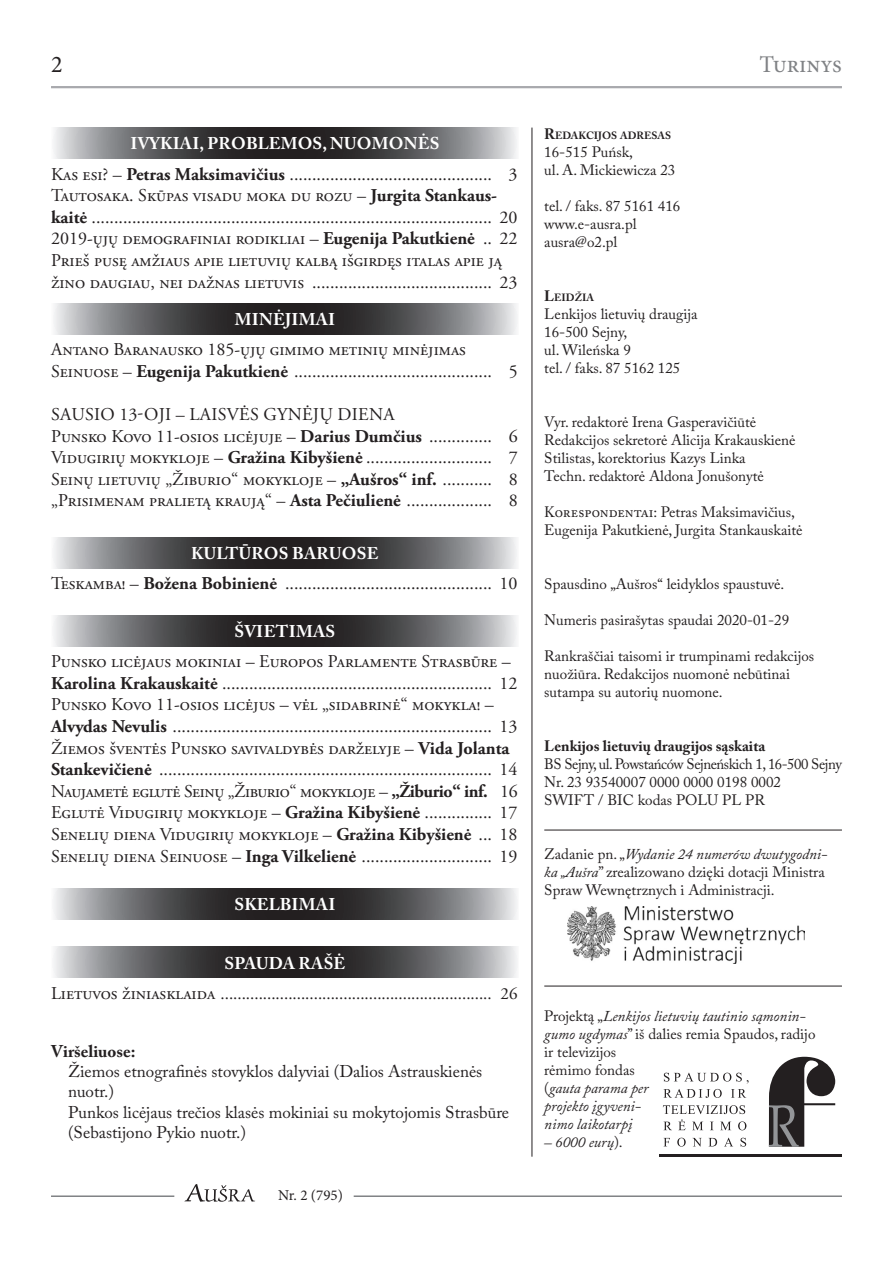
<style>
.page{position:relative;width:893px;height:1263px;background:#fff}
.page>*{position:absolute;margin:0;border:0;box-sizing:border-box;transform-origin:0 0}
.t1{font:24px "Minion Pro";letter-spacing:-.005em;color:#808285}
.t2{font:24px "Minion Pro";color:#231f20}
.t3{font:18px/21.6px "Adobe Garamond Pro";color:#231f20}
.t4{font:16.95px/20.4px "Adobe Caslon Pro";color:#231f20}
.t5{font:16.95px "Adobe Garamond Pro";color:#231f20}
.t6{font:700 16.95px "Adobe Caslon Pro";letter-spacing:.015em;color:#fff}
.t7{font:700 16.95px "Adobe Caslon Pro";color:#231f20}
.t8{font:15px/18px "Adobe Caslon Pro";color:#231f20}
.t9{font:italic 15px/18px "Adobe Caslon Pro";color:#231f20}
.t10{font:700 15px "Adobe Caslon Pro";color:#231f20}
.t11{font:15px "Minion Pro";color:#231f20}
.t12{font:700 10.5px "Adobe Caslon Pro";color:#231f20}
.s1{font-weight:700}
.s2{font-size:18px}
.s3{font-size:15px}
.s4{font-style:italic}
.s5{font-style:normal}
.s6{font-family:"Adobe Garamond Pro"}
</style>
<div class="page">
<svg style="left:184px;top:1184px;width:71px;height:18px"></svg>
<hr style="left:51px;top:86px;width:791px;height:2px;background:#a8a9ad">
<hr style="left:51px;top:1195px;width:123px;height:2px;background:#808285">
<hr style="left:354px;top:1195px;width:488px;height:2px;background:#808285">
<hr style="left:532px;top:128px;width:1px;height:1029px;background:#231f20">
<img style="left:568px;top:906px;width:237px;height:58px">
<hr style="left:544px;top:830px;width:298px;height:1px;background:#231f20">
<svg style="left:54px;top:947px;width:463px;height:31px;background:#5f5f61"></svg>
<svg style="left:54px;top:615px;width:463px;height:31px;background:#5f5f61"></svg>
<svg style="left:54px;top:537px;width:463px;height:31px;background:#5f5f61"></svg>
<svg style="left:54px;top:128px;width:463px;height:31px;background:#5f5f61"></svg>
<svg style="left:54px;top:303px;width:463px;height:31px;background:#5f5f61"></svg>
<svg style="left:664px;top:1073px;width:85px;height:10px"></svg>
<svg style="left:663px;top:1089px;width:59px;height:9px"></svg>
<svg style="left:731px;top:1089px;width:15px;height:9px"></svg>
<svg style="left:663px;top:1105px;width:83px;height:25px"></svg>
<svg style="left:663px;top:1138px;width:7px;height:8px"></svg>
<svg style="left:677px;top:1138px;width:9px;height:8px"></svg>
<svg style="left:692px;top:1138px;width:10px;height:8px"></svg>
<svg style="left:708px;top:1138px;width:9px;height:8px"></svg>
<svg style="left:725px;top:1138px;width:8px;height:8px"></svg>
<svg style="left:740px;top:1138px;width:6px;height:8px"></svg>
<svg style="left:769px;top:1057px;width:66px;height:90px"></svg>
<hr style="left:659px;top:1155px;width:183px;height:2px;background:#231f20">
<hr style="left:544px;top:986px;width:298px;height:1px;background:#231f20">
<svg style="left:54px;top:888px;width:463px;height:31px;background:#5f5f61"></svg>
<h1 class="t2" style="left:51px;top:48px;width:13px">2</h1>
<h1 class="t1" style="left:759px;top:48px;width:84px">Turinys</h1>
<p class="t6" style="left:130px;top:134px;width:310px">IVYKIAI, PROBLEMOS, NUOMONĖS</p>
<p class="t3" style="left:51px;top:164px;width:468px">Kas esi? – <span class="s1">Petras Maksimavičius</span> ............................................. 3<br>Tautosaka. Skūpas visadu moka du rozu – <span class="s1">Jurgita Stankaus&shy;kaitė</span> ......................................................................................... 20<br>2019-ųjų demografiniai rodikliai – <span class="s1">Eugenija Pakutkienė</span> .. 22<br>Prieš pusę amžiaus apie lietuvių kalbą išgirdęs italas apie ją žino daugiau, nei dažnas lietuvis ........................................ 23</p>
<p class="t6" style="left:235px;top:309px;width:102px">MINĖJIMAI</p>
<p class="t3" style="left:51px;top:339px;width:468px">Antano Baranausko 185-ųjų gimimo metinių minėjimas<br>Seinuose – <span class="s1">Eugenija Pakutkienė</span> ............................................ 5</p>
<p class="t3" style="left:51px;top:404px;width:468px">SAUSIO 13-OJI – LAISVĖS GYNĖJŲ DIENA<br>Punsko Kovo 11-osios licėjuje – <span class="s1">Darius Dumčius</span> .............. 6<br>Vidugirių mokykloje – <span class="s1">Gražina Kibyšienė</span> ............................ 7<br>Seinų lietuvių „Žiburio“ mokykloje – <span class="s1">„Aušros“ inf.</span> ........... 8 „Prisimenam pralietą kraują“ – <span class="s1">Asta Pečiulienė</span> ................... 8</p>
<p class="t6" style="left:191px;top:543px;width:189px">KULTŪROS BARUOSE</p>
<p class="t3" style="left:51px;top:573px;width:468px">Teskamba! – <span class="s1">Božena Bobinienė</span> .............................................. 10</p>
<p class="t6" style="left:234px;top:621px;width:102px">ŠVIETIMAS</p>
<p class="t3" style="left:51px;top:651px;width:468px">Punsko licėjaus mokiniai – Europos Parlamente Strasbūre – <span class="s1">Karolina Krakauskaitė</span> ............................................................ 12<br>Punsko Kovo 11-osios licėjus – vėl „sidabrinė“ mokykla! – <span class="s1">Alvydas Nevulis</span> ....................................................................... 13<br>Žiemos šventės Punsko savivaldybės darželyje – <span class="s1">Vida Jolanta Stankevičienė</span> .......................................................................... 14<br>Naujametė eglutė Seinų „Žiburio“ mokykloje – <span class="s1">„Žiburio“ inf.</span> 16<br>Eglutė Vidugirių mokykloje – <span class="s1">Gražina Kibyšienė</span> ............... 17<br>Senelių diena Vidugirių mokykloje – <span class="s1">Gražina Kibyšienė</span> ... 18<br>Senelių diena Seinuose – <span class="s1">Inga Vilkelienė</span> ............................. 19</p>
<p class="t6" style="left:234px;top:894px;width:103px">SKELBIMAI</p>
<p class="t6" style="left:224px;top:953px;width:122px">SPAUDA RAŠĖ</p>
<p class="t5" style="left:51px;top:983px;width:468px"><span class="s2">Lietuvos žiniasklaida</span> ................................................................ 26</p>
<p class="t7" style="left:51px;top:1041px;width:86px">Viršeliuose:</p>
<p class="t4" style="left:68px;top:1061px;width:443px">Žiemos etnografinės stovyklos dalyviai (Dalios Astrauskienės nuotr.)<br>Punkos licėjaus trečios klasės mokiniai su mokytojomis Strasbūre (Sebastijono Pykio nuotr.)</p>
<p class="t11" style="left:278px;top:1185px;width:66px">Nr. 2 (795)</p>
<p class="t12" style="left:544px;top:129px;width:128px"><span class="s3">R</span>EDAKCIJOS ADRESAS</p>
<p class="t8" style="left:544px;top:142px;width:133px">16-515 Puńsk,<br>ul. A. Mickiewicza 23</p>
<p class="t8" style="left:544px;top:196px;width:138px">tel. / faks. 87 5161 416 www.e-ausra.pl ausra@o2.pl</p>
<p class="t12" style="left:544px;top:291px;width:51px"><span class="s3">L</span>EIDŽIA</p>
<p class="t8" style="left:544px;top:304px;width:155px">Lenkijos lietuvių draugija<br>16-500 Sejny,<br>ul. Wileńska 9<br>tel. / faks. 87 5162 125</p>
<p class="t8" style="left:544px;top:412px;width:253px">Vyr. redaktorė Irena Gasperavičiūtė Redakcijos sekretorė Alicija Krakauskienė Stilistas, korektorius Kazys Linka<br>Techn. redaktorė Aldona Jonušonytė</p>
<p class="t8" style="left:544px;top:502px;width:260px">Korespondentai: Petras Maksimavičius,<br>Eugenija Pakutkienė, Jurgita Stankauskaitė</p>
<p class="t8" style="left:544px;top:574px;width:242px">Spausdino „Aušros“ leidyklos spaustuvė.</p>
<p class="t8" style="left:544px;top:610px;width:246px">Numeris pasirašytas spaudai 2020-01-29</p>
<p class="t8" style="left:544px;top:646px;width:271px">Rankraščiai taisomi ir trumpinami redakcijos nuožiūra. Redakcijos nuomonė nebūtinai sutampa su autorių nuomone.</p>
<p class="t10" style="left:544px;top:737px;width:222px">Lenkijos lietuvių draugijos sąskaita</p>
<p class="t8" style="left:544px;top:754px;width:299px">BS Sejny, ul. Powstańców Sejneńskich 1, 16-500 Sejny<br>Nr. 23 93540007 0000 0000 0198 0002<br>SWIFT / BIC kodas POLU PL PR</p>
<p class="t8" style="left:544px;top:844px;width:285px">Zadanie pn. „<span class="s4">Wydanie 24 numerów dwutygodni&shy;ka „Aušra</span>” zrealizowano dzięki dotacji Ministra<br>Spraw Wewnętrznych i Administracji.</p>
<p class="t9" style="left:544px;top:1006px;width:273px"><span class="s5">Projektą „</span>Lenkijos lietuvių tautinio sąmonin&shy;gumo ugdymas<span class="s5">” iš dalies remia Spaudos, radijo ir televizijos<br>rėmimo fondas<br>(</span>gauta parama per<br>projekto įgyveni-<br>nimo laikotarpį</p>
<p class="t9" style="left:544px;top:1132px;width:80px"><span class="s6">–</span> 6000 eurų<span class="s5">).</span></p>
</div>
